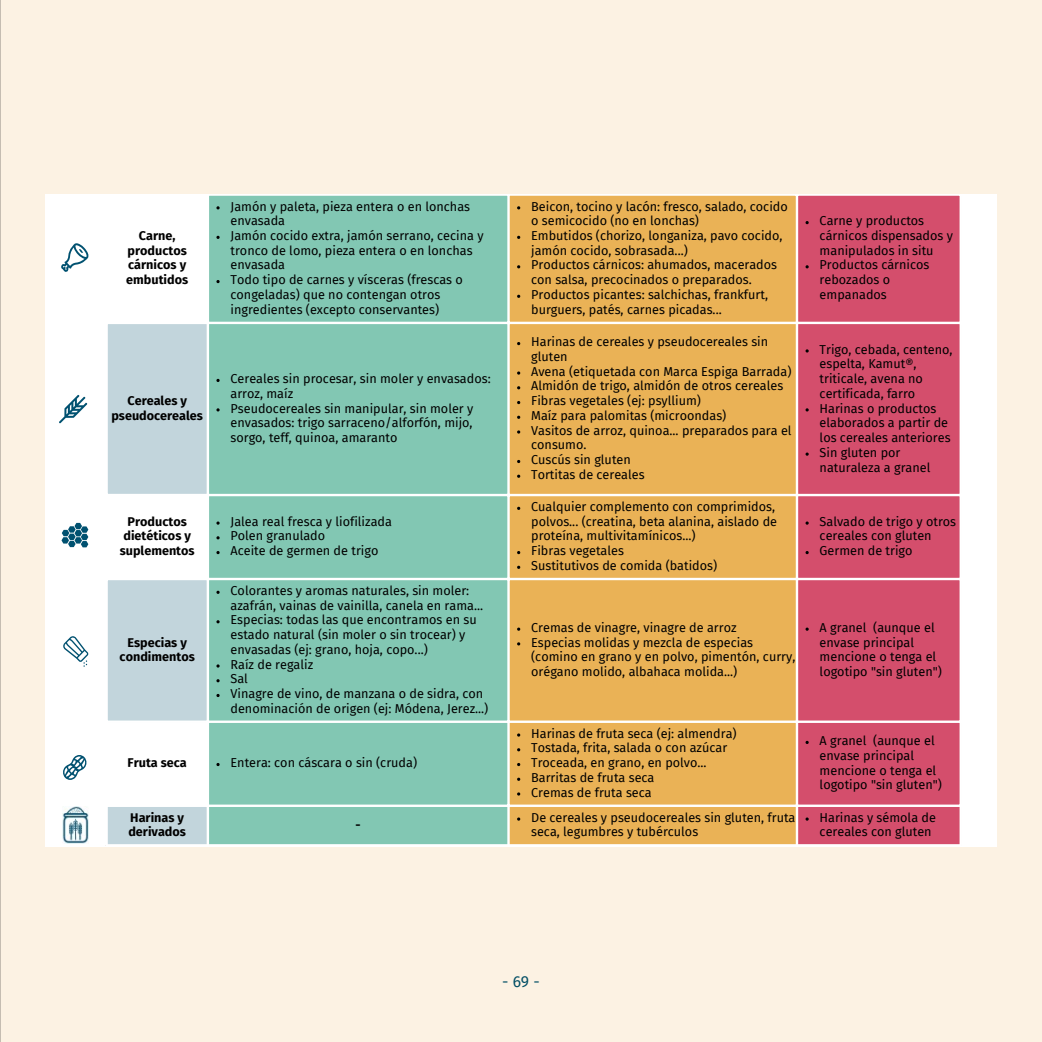
<style>
.page{position:relative;width:1042px;height:1042px;background:#fcf2e3}
.page>*{position:absolute;margin:0;border:0;box-sizing:border-box;transform-origin:0 0}
.t1{font:15.75px "Fira Sans";color:#034f65}
.t2{font:12.6px/14.7px "Fira Sans";color:#000}
.t3{font:700 12.6px/14.7px "Fira Sans";color:#000;text-align:center}
</style>
<div class="page">
<hr style="left:0;top:0;width:1px;height:1042px;background:#000">
<div style="left:45px;top:195px;width:951px;height:652px;background:#fff"></div>
<div style="left:209px;top:196px;width:298px;height:648px;background:#82c7b3"></div>
<div style="left:798px;top:196px;width:161px;height:648px;background:#d44e6c"></div>
<svg style="left:108px;top:324px;width:99px;height:520px;fill:#c2d5dc"></svg>
<div style="left:510px;top:196px;width:286px;height:648px;background:#eab256"></div>
<svg style="left:216px;top:206px;width:4px;height:3px"></svg>
<svg style="left:216px;top:236px;width:4px;height:3px"></svg>
<svg style="left:216px;top:280px;width:4px;height:3px"></svg>
<svg style="left:805px;top:221px;width:4px;height:3px"></svg>
<svg style="left:805px;top:265px;width:4px;height:3px"></svg>
<svg style="left:216px;top:379px;width:4px;height:3px"></svg>
<svg style="left:216px;top:408px;width:4px;height:3px"></svg>
<svg style="left:517px;top:371px;width:3px;height:4px"></svg>
<svg style="left:805px;top:349px;width:4px;height:3px"></svg>
<svg style="left:805px;top:408px;width:4px;height:3px"></svg>
<svg style="left:805px;top:452px;width:4px;height:4px"></svg>
<svg style="left:216px;top:521px;width:4px;height:4px"></svg>
<svg style="left:216px;top:536px;width:4px;height:3px"></svg>
<svg style="left:216px;top:551px;width:4px;height:3px"></svg>
<svg style="left:805px;top:521px;width:4px;height:4px"></svg>
<svg style="left:805px;top:551px;width:4px;height:3px"></svg>
<svg style="left:216px;top:591px;width:4px;height:3px"></svg>
<svg style="left:216px;top:620px;width:4px;height:3px"></svg>
<svg style="left:216px;top:664px;width:4px;height:3px"></svg>
<svg style="left:216px;top:679px;width:4px;height:3px"></svg>
<svg style="left:216px;top:694px;width:4px;height:3px"></svg>
<svg style="left:517px;top:627px;width:3px;height:4px"></svg>
<svg style="left:805px;top:627px;width:4px;height:4px"></svg>
<svg style="left:216px;top:763px;width:4px;height:3px"></svg>
<svg style="left:517px;top:777px;width:3px;height:4px"></svg>
<svg style="left:805px;top:741px;width:4px;height:3px"></svg>
<svg style="left:805px;top:817px;width:4px;height:3px"></svg>
<hr style="left:105px;top:322px;width:857px;height:2px;background:#fff">
<hr style="left:105px;top:494px;width:857px;height:2px;background:#fff">
<hr style="left:105px;top:578px;width:857px;height:2px;background:#fff">
<hr style="left:105px;top:720px;width:857px;height:3px;background:#fff">
<hr style="left:105px;top:804px;width:857px;height:3px;background:#fff">
<svg style="left:61px;top:243px;width:28px;height:29px"></svg>
<svg style="left:63px;top:755px;width:23px;height:25px"></svg>
<svg style="left:59px;top:395px;width:28px;height:28px"></svg>
<svg style="left:62px;top:523px;width:26px;height:24px"></svg>
<svg style="left:63px;top:636px;width:26px;height:31px"></svg>
<img style="left:62px;top:807px;width:26px;height:37px">
<p class="t3" style="left:126px;top:227px;width:63px">Carne, productos cárnicos y embutidos</p>
<p class="t3" style="left:111px;top:392px;width:93px">Cereales y pseudocereales</p>
<p class="t2" style="left:230px;top:198px;width:254px">Jamón y paleta, pieza entera o en lonchas envasada<br>Jamón cocido extra, jamón serrano, cecina y tronco de lomo, pieza entera o en lonchas envasada<br>Todo tipo de carnes y vísceras (frescas o congeladas) que no contengan otros ingredientes (excepto conservantes)</p>
<p class="t2" style="left:531px;top:198px;width:258px">Beicon, tocino y lacón: fresco, salado, cocido o semicocido (no en lonchas)<br>Embutidos (chorizo, longaniza, pavo cocido, jamón cocido, sobrasada...)<br>Productos cárnicos: ahumados, macerados con salsa, precocinados o preparados.<br>Productos picantes: salchichas, frankfurt, burguers, patés, carnes picadas...</p>
<p class="t2" style="left:819px;top:213px;width:135px">Carne y productos cárnicos dispensados y manipulados in situ<br>Productos cárnicos rebozados o empanados</p>
<p class="t2" style="left:230px;top:371px;width:262px">Cereales sin procesar, sin moler y envasados: arroz, maíz<br>Pseudocereales sin manipular, sin moler y envasados: trigo sarraceno/alforfón, mijo, sorgo, teff, quinoa, amaranto</p>
<p class="t2" style="left:531px;top:334px;width:262px">Harinas de cereales y pseudocereales sin gluten<br>Avena (etiquetada con Marca Espiga Barrada)<br>Almidón de trigo, almidón de otros cereales<br>Fibras vegetales (ej: psyllium)<br>Maíz para palomitas (microondas)<br>Vasitos de arroz, quinoa... preparados para el consumo.<br>Cuscús sin gluten<br>Tortitas de cereales</p>
<p class="t2" style="left:819px;top:341px;width:134px">Trigo, cebada, centeno, espelta, Kamut®, triticale, avena no certificada, farro<br>Harinas o productos elaborados a partir de los cereales anteriores<br>Sin gluten por naturaleza a granel</p>
<p class="t3" style="left:120px;top:513px;width:76px">Productos dietéticos y suplementos</p>
<p class="t2" style="left:230px;top:514px;width:163px">Jalea real fresca y liofilizada<br>Polen granulado<br>Aceite de germen de trigo</p>
<p class="t3" style="left:120px;top:634px;width:77px">Especias y condimentos</p>
<p class="t2" style="left:230px;top:583px;width:259px">Colorantes y aromas naturales, sin moler: azafrán, vainas de vainilla, canela en rama...<br>Especias: todas las que encontramos en su estado natural (sin moler o sin trocear) y envasadas (ej: grano, hoja, copo...)<br>Raíz de regaliz<br>Sal<br>Vinagre de vino, de manzana o de sidra, con denominación de origen (ej: Módena, Jerez...)</p>
<p class="t3" style="left:128px;top:754px;width:61px">Fruta seca</p>
<p class="t2" style="left:230px;top:755px;width:188px">Entera: con cáscara o sin (cruda)</p>
<p class="t3" style="left:128px;top:809px;width:59px;text-align:left">Harinas y derivados</p>
<p class="t3" style="left:356px;top:816px;width:7px">-</p>
<p class="t2" style="left:531px;top:499px;width:247px">Cualquier complemento con comprimidos, polvos... (creatina, beta alanina, aislado de proteína, multivitamínicos...)<br>Fibras vegetales<br>Sustitutivos de comida (batidos)</p>
<p class="t2" style="left:819px;top:514px;width:138px">Salvado de trigo y otros cereales con gluten<br>Germen de trigo</p>
<p class="t2" style="left:531px;top:620px;width:266px">Cremas de vinagre, vinagre de arroz<br>Especias molidas y mezcla de especias (comino en grano y en polvo, pimentón, curry, orégano molido, albahaca molida...)</p>
<p class="t2" style="left:819px;top:620px;width:124px">A granel (aunque el envase principal mencione o tenga el logotipo "sin gluten")</p>
<p class="t2" style="left:531px;top:725px;width:207px">Harinas de fruta seca (ej: almendra)<br>Tostada, frita, salada o con azúcar<br>Troceada, en grano, en polvo...<br>Barritas de fruta seca<br>Cremas de fruta seca</p>
<p class="t2" style="left:819px;top:733px;width:124px">A granel (aunque el envase principal mencione o tenga el logotipo "sin gluten")</p>
<p class="t2" style="left:531px;top:809px;width:266px">De cereales y pseudocereales sin gluten, fruta seca, legumbres y tubérculos</p>
<p class="t2" style="left:819px;top:809px;width:118px">Harinas y sémola de cereales con gluten</p>
<p class="t1" style="left:502px;top:970px;width:39px">- 69 -</p>
</div>
